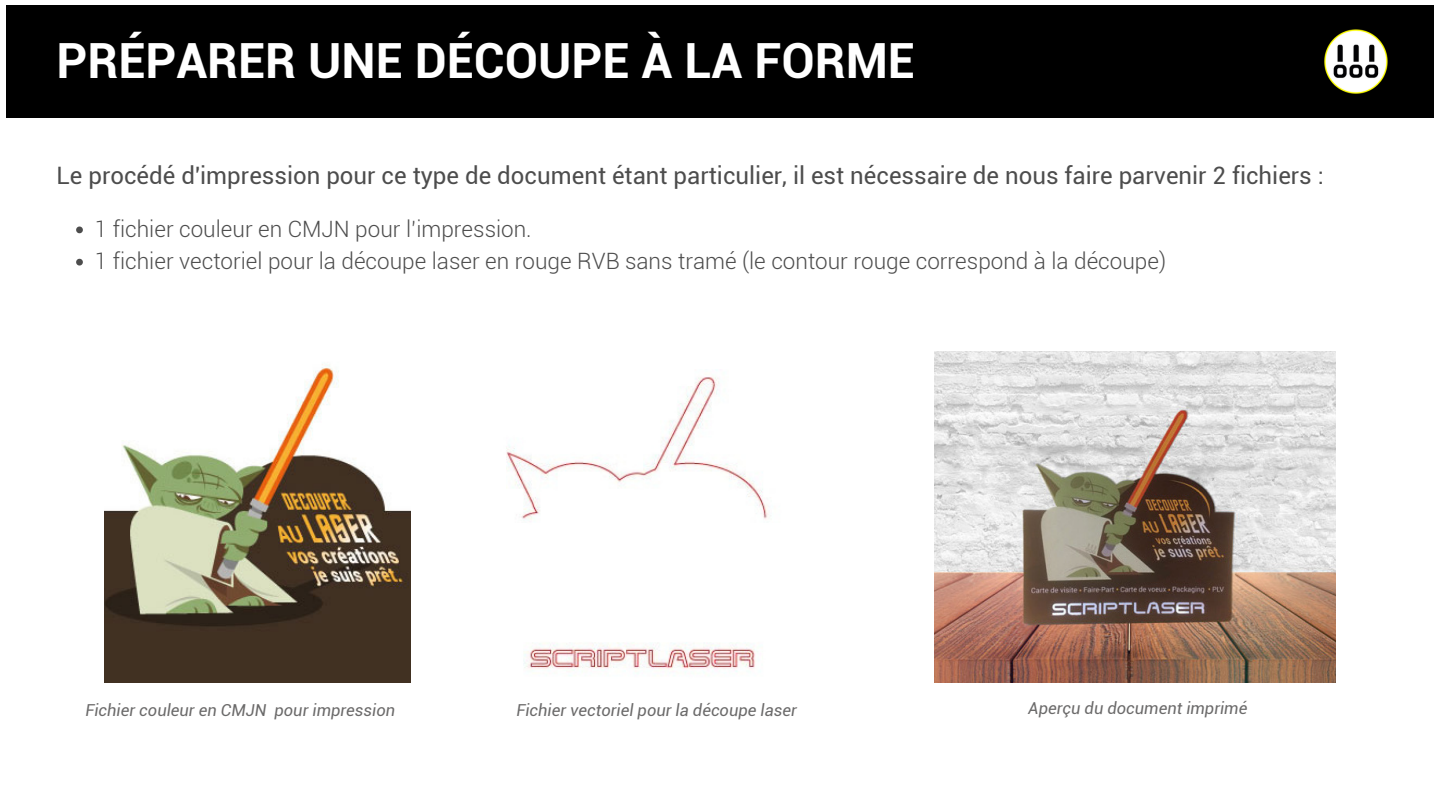
<style>
.page{position:relative;width:1440px;height:810px;background:#fff}
.page>*{position:absolute;margin:0;border:0;box-sizing:border-box;transform-origin:0 0}
.t1{font:700 48.5px "Roboto";color:#fff}
.t2{font:24px "Roboto";color:#4d4d4d}
.t3{font:300 22.5px/32.2px "Roboto";color:#4d4d4d}
.t4{font:italic 16.5px "Roboto";color:#6b6a6a}
</style>
<div class="page">
<div style="left:6px;top:5px;width:1428px;height:113px;background:#000"></div>
<img style="left:1324px;top:29px;width:64px;height:65px">
<img style="left:104px;top:364px;width:307px;height:319px">
<img style="left:506px;top:377px;width:263px;height:299px">
<img style="left:935px;top:352px;width:401px;height:331px">
<svg style="left:76px;top:227px;width:7px;height:6px"></svg>
<svg style="left:76px;top:259px;width:7px;height:7px"></svg>
<h1 class="t1" style="left:57px;top:33px;width:860px">PRÉPARER UNE DÉCOUPE À LA FORME</h1>
<p class="t2" style="left:57px;top:162px;width:1269px">Le procédé d'impression pour ce type de document étant particulier, il est nécessaire de nous faire parvenir 2 fichiers :</p>
<p class="t3" style="left:95px;top:213px;width:1073px">1 fichier couleur en CMJN pour l’impression.<br>1 fichier vectoriel pour la découpe laser en rouge RVB sans tramé (le contour rouge correspond à la découpe)</p>
<p class="t4" style="left:85px;top:701px;width:311px">Fichier couleur en CMJN pour impression</p>
<p class="t4" style="left:516px;top:701px;width:282px">Fichier vectoriel pour la découpe laser</p>
<p class="t4" style="left:1028px;top:699px;width:221px">Aperçu du document imprimé</p>
</div>
